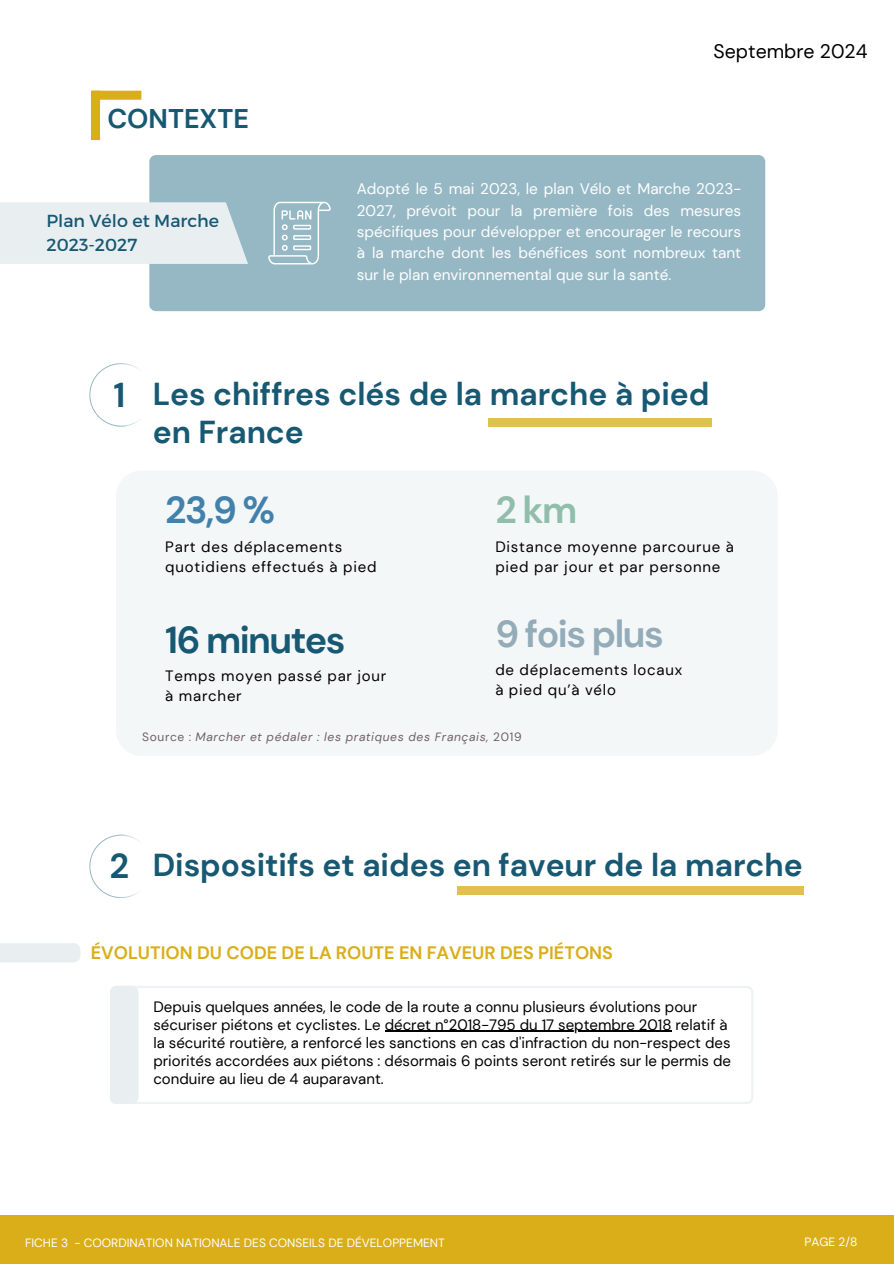
<style>
.page{position:relative;width:894px;height:1264px;background:#fff}
.page>*{position:absolute;margin:0;border:0;box-sizing:border-box;transform-origin:0 0}
.t1{font:700 37.5px "DM Sans";letter-spacing:-.04em;color:#175873}
.t2{font:700 37.5px "DM Sans";letter-spacing:-.04em;color:#94acb8}
.t3{font:700 37.5px "DM Sans";color:#4282aa}
.t4{font:700 37.5px "DM Sans";color:#90beab}
.t5{font:700 34.5px "DM Sans";color:#175873}
.t6{font:700 31.65px/38.2px "DM Sans";color:#175873}
.t7{font:700 27px "DM Sans";color:#175873}
.t8{font:19.5px "DM Sans";color:#000}
.t9{font:700 18px "DM Sans";color:#daae19}
.t10{font:17.4px/23.7px "Montserrat";color:#175873}
.t11{font:15.3px/21.3px "DM Sans";color:#fff;text-align:justify}
.t12{font:15px/18px "DM Sans";color:#000}
.t13{font:15px/20.2px "DM Sans";letter-spacing:.05em;color:#000}
.t14{font:12px "DM Sans";color:#fff}
.t15{font:italic 12px "DM Sans";letter-spacing:.05em;color:#705f62}
.s1{font-style:normal}
</style>
<div class="page">
<div style="left:0;top:1215px;width:893px;height:48px;background:#daae19"></div>
<div style="left:488px;top:418px;width:223px;height:8px;background:#e2c04e"></div>
<svg style="left:89px;top:363px;width:51px;height:63px"></svg>
<div style="left:457px;top:886px;width:347px;height:8px;background:#e2c04e"></div>
<svg style="left:89px;top:834px;width:51px;height:63px"></svg>
<div style="left:91px;top:91px;width:9px;height:49px;background:#daae19"></div>
<div style="left:92px;top:91px;width:49px;height:9px;background:#daae19"></div>
<div style="left:149px;top:155px;width:616px;height:156px;background:#96b8c4;border-radius:7px"></div>
<div style="left:0;top:202px;width:248px;height:62px;background:#e9eff0"></div>
<div style="left:0;top:943px;width:80px;height:19px;background:#e9eff0"></div>
<svg style="left:138px;top:986px;width:615px;height:117px"></svg>
<div style="left:110px;top:986px;width:28px;height:118px;background:#e9eff0"></div>
<svg style="left:268px;top:202px;width:63px;height:62px"></svg>
<div style="left:116px;top:470px;width:661px;height:286px;background:#f4f7f8;border-radius:26px"></div>
<hr style="left:384px;top:1030px;width:287px;height:1px;background:#000">
<h5 class="t7" style="left:107px;top:101px;width:143px">CONTEXTE</h5>
<h3 class="t10" style="left:46px;top:208px;width:174px">Plan Vélo et Marche<br>2023-2027</h3>
<p class="t8" style="left:713px;top:39px;width:155px">Septembre 2024</p>
<p class="t11" style="left:356px;top:178px;width:386px">Adopté le 5 mai 2023, le plan Vélo et Marche 2023- 2027, prévoit pour la première fois des mesures spécifiques pour développer et encourager le recours à la marche dont les bénéfices sont nombreux tant sur le plan environnemental que sur la santé.</p>
<p class="t5" style="left:113px;top:372px;width:13px">1</p>
<p class="t6" style="left:153px;top:375px;width:558px">Les chiffres clés de la marche à pied en France</p>
<h1 class="t3" style="left:165px;top:486px;width:111px">23,9 %</h1>
<p class="t13" style="left:165px;top:536px;width:213px">Part des déplacements quotidiens effectués à pied</p>
<p class="t4" style="left:495px;top:486px;width:84px">2km</p>
<h1 class="t13" style="left:495px;top:536px;width:240px">Distance moyenne parcourue à pied par jour et par personne</h1>
<p class="t1" style="left:165px;top:615px;width:182px">16 minutes</p>
<p class="t2" style="left:495px;top:609px;width:170px">9 fois plus</p>
<p class="t13" style="left:165px;top:666px;width:222px">Temps moyen passé par jour à marcher</p>
<p class="t13" style="left:495px;top:659px;width:188px">de déplacements locaux à pied qu’à vélo</p>
<h1 class="t15" style="left:142px;top:728px;width:381px"><span class="s1">Source :</span> Marcher et pédaler : les pratiques des Français, <span class="s1">2019</span></h1>
<h2 class="t5" style="left:109px;top:844px;width:21px">2</h2>
<h1 class="t6" style="left:153px;top:846px;width:651px">Dispositifs et aides en faveur de la marche</h1>
<h2 class="t9" style="left:91px;top:941px;width:523px">ÉVOLUTION DU CODE DE LA ROUTE EN FAVEUR DES PIÉTONS</h2>
<h4 class="t12" style="left:153px;top:997px;width:575px">Depuis quelques années, le code de la route a connu plusieurs évolutions pour sécuriser piétons et cyclistes. Le décret n°2018-795 du 17 septembre 2018 relatif à</h4>
<p class="t12" style="left:153px;top:1033px;width:579px;text-align:justify">la sécurité routière, a renforcé les sanctions en cas d'infraction du non-respect des priorités accordées aux piétons : désormais 6 points seront retirés sur le permis de conduire au lieu de 4 auparavant.</p>
<h6 class="t14" style="left:25px;top:1234px;width:421px">FICHE 3 - COORDINATION NATIONALE DES CONSEILS DE DÉVELOPPEMENT</h6>
<p class="t14" style="left:804px;top:1234px;width:54px">PAGE 2/8</p>
</div>
